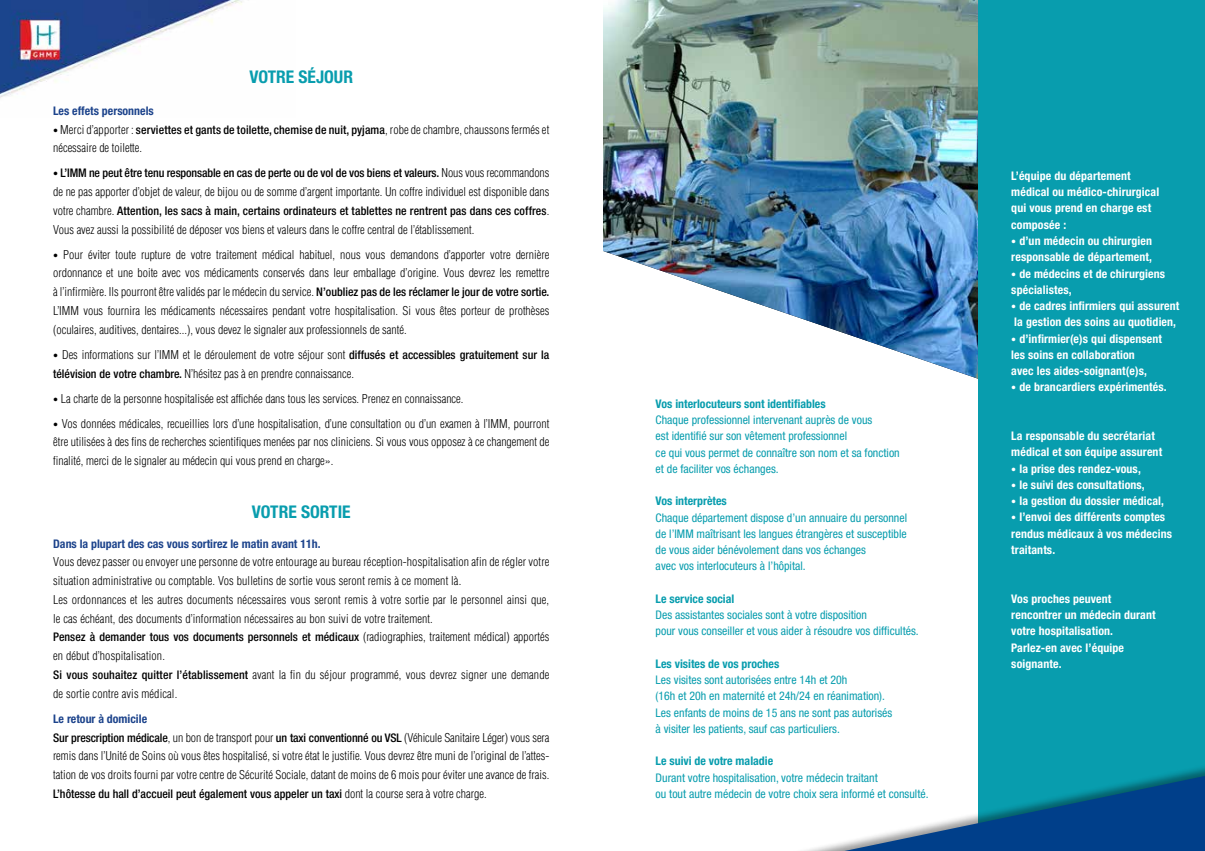
<style>
.page{position:relative;width:1205px;height:851px;background:#fff}
.page>*{position:absolute;margin:0;border:0;box-sizing:border-box;transform-origin:0 0}
.t1{font:700 condensed 17.5px "Helvetica Neue LT Std";color:#089dae}
.t2{font:300 condensed 11.88px/18.8px "Helvetica LT Std";color:#000}
.t3{font:condensed 11.88px/16.2px "Helvetica Neue LT Std";color:#089dae}
.t4{font:700 condensed 11.88px/16.2px "Helvetica Neue LT Std";letter-spacing:.01em;color:#fff}
.t5{font:500 condensed 11.88px "Helvetica Neue LT Std";color:#000}
.t6{font:700 condensed 11.88px "Helvetica Neue LT Std";color:#089dae}
.t7{font:700 condensed 11.88px "Helvetica Neue LT Std";color:#1d448c}
.s1{font-family:"Helvetica Neue LT Std";font-weight:500;font-size:10px}
.s2{font-family:"Helvetica Neue LT Std";font-weight:500}
.s3{font-size:10px}
.s4{font-family:"Helvetica LT Std";font-weight:300}
</style>
<div class="page">
<img style="left:0;top:0;width:242px;height:98px">
<img style="left:603px;top:0;width:375px;height:379px">
<div style="left:978px;top:0;width:227px;height:850px;background:#089dae"></div>
<div style="left:752px;top:761px;width:453px;height:89px;background:#000;opacity:.4"></div>
<svg style="left:844px;top:775px;width:361px;height:75px"></svg>
<h1 class="t1" style="left:249px;top:67px;width:105px">VOTRE SÉJOUR</h1>
<p class="t7" style="left:53px;top:103px;width:102px">Les effets personnels</p>
<p class="t2" style="left:53px;top:120px;width:498px"><span class="s1">•</span> Merci d’apporter : <span class="s2">serviettes et gants de toilette, chemise de nuit, pyjama</span>, robe de chambre, chaussons fermés et nécessaire de toilette.</p>
<p class="t5" style="left:53px;top:166px;width:498px"><span class="s3">•</span> L’IMM ne peut être tenu responsable en cas de perte ou de vol de vos biens et valeurs. <span class="s4">Nous vous recommandons</span></p>
<p class="t2" style="left:53px;top:182px;width:498px">de ne pas apporter d’objet de valeur, de bijou ou de somme d’argent importante. Un coffre individuel est disponible dans</p>
<p class="t5" style="left:53px;top:203px;width:498px"><span class="s4">votre chambre.</span> Attention, les sacs à main, certains ordinateurs et tablettes ne rentrent pas dans ces coffres<span class="s4">.</span></p>
<p class="t2" style="left:53px;top:220px;width:423px">Vous avez aussi la possibilité de déposer vos biens et valeurs dans le coffre central de l’établissement.</p>
<p class="t2" style="left:53px;top:245px;width:498px;text-align:justify"><span class="s1">•</span> Pour éviter toute rupture de votre traitement médical habituel, nous vous demandons d’apporter votre dernière ordonnance et une boite avec vos médicaments conservés dans leur emballage d’origine. Vous devrez les remettre à l’infirmière. Ils pourront être validés par le médecin du service. <span class="s2">N’oubliez pas de les réclamer le jour de votre sortie.<br></span>L’IMM vous fournira les médicaments nécessaires pendant votre hospitalisation. Si vous êtes porteur de prothèses (oculaires, auditives, dentaires...), vous devez le signaler aux professionnels de santé.</p>
<p class="t2" style="left:53px;top:345px;width:498px"><span class="s1">•</span> Des informations sur l’IMM et le déroulement de votre séjour sont <span class="s2">diffusés et accessibles gratuitement sur la télévision de votre chambre.</span> N’hésitez pas à en prendre connaissance.</p>
<p class="t2" style="left:53px;top:389px;width:412px"><span class="s1">•</span> La charte de la personne hospitalisée est affichée dans tous les services. Prenez en connaissance.</p>
<p class="t2" style="left:53px;top:414px;width:498px;text-align:justify"><span class="s1">•</span> Vos données médicales, recueillies lors d’une hospitalisation, d’une consultation ou d’un examen à l’IMM, pourront être utilisées à des fins de recherches scientifiques menées par nos cliniciens. Si vous vous opposez à ce changement de finalité, merci de le signaler au médecin qui vous prend en charge».</p>
<h1 class="t1" style="left:252px;top:500px;width:100px">VOTRE SORTIE</h1>
<p class="t7" style="left:53px;top:536px;width:269px">Dans la plupart des cas vous sortirez le matin avant 11h.</p>
<p class="t2" style="left:53px;top:552px;width:498px">Vous devez passer ou envoyer une personne de votre entourage au bureau réception-hospitalisation afin de régler votre situation administrative ou comptable. Vos bulletins de sortie vous seront remis à ce moment là.<br>Les ordonnances et les autres documents nécessaires vous seront remis à votre sortie par le personnel ainsi que, le cas échéant, des documents d’information nécessaires au bon suivi de votre traitement.</p>
<p class="t5" style="left:53px;top:630px;width:498px">Pensez à demander tous vos documents personnels et médicaux <span class="s4">(radiographies, traitement médical) apportés</span></p>
<p class="t2" style="left:53px;top:646px;width:498px">en début d’hospitalisation.<br><span class="s2">Si vous souhaitez quitter l’établissement</span> avant la fin du séjour programmé, vous devrez signer une demande de sortie contre avis médical.</p>
<p class="t7" style="left:53px;top:711px;width:96px">Le retour à domicile</p>
<p class="t2" style="left:53px;top:727px;width:498px;text-align:justify"><span class="s2">Sur prescription médicale</span>, un bon de transport pour <span class="s2">un taxi conventionné ou VSL</span> (Véhicule Sanitaire Léger) vous sera remis dans l’Unité de Soins où vous êtes hospitalisé, si votre état le justifie. Vous devrez être muni de l’original de l’attes&shy;tation de vos droits fourni par votre centre de Sécurité Sociale, datant de moins de 6 mois pour éviter une avance de frais.</p>
<p class="t5" style="left:53px;top:786px;width:435px">L’hôtesse du hall d’accueil peut également vous appeler un taxi <span class="s4">dont la course sera à votre charge.</span></p>
<p class="t6" style="left:656px;top:396px;width:171px">Vos interlocuteurs sont identifiables</p>
<p class="t3" style="left:656px;top:411px;width:246px">Chaque professionnel intervenant auprès de vous<br>est identifié sur son vêtement professionnel<br>ce qui vous permet de connaître son nom et sa fonction et de faciliter vos échanges.</p>
<p class="t6" style="left:656px;top:494px;width:73px">Vos interprètes</p>
<p class="t3" style="left:656px;top:509px;width:253px">Chaque département dispose d’un annuaire du personnel de l’IMM maîtrisant les langues étrangères et susceptible de vous aider bénévolement dans vos échanges<br>avec vos interlocuteurs à l’hôpital.</p>
<p class="t6" style="left:656px;top:591px;width:80px">Le service social</p>
<p class="t3" style="left:656px;top:606px;width:264px">Des assistantes sociales sont à votre disposition<br>pour vous conseiller et vous aider à résoudre vos difficultés.</p>
<p class="t6" style="left:656px;top:656px;width:125px">Les visites de vos proches</p>
<p class="t3" style="left:656px;top:671px;width:238px">Les visites sont autorisées entre 14h et 20h<br>(16h et 20h en maternité et 24h/24 en réanimation).<br>Les enfants de moins de 15 ans ne sont pas autorisés à visiter les patients, sauf cas particuliers.</p>
<p class="t6" style="left:656px;top:753px;width:119px">Le suivi de votre maladie</p>
<p class="t3" style="left:656px;top:769px;width:274px">Durant votre hospitalisation, votre médecin traitant<br>ou tout autre médecin de votre choix sera informé et consulté.</p>
<p class="t4" style="left:1011px;top:167px;width:149px">L’équipe du département médical ou médico-chirurgical qui vous prend en charge est composée :</p>
<p class="t4" style="left:1011px;top:232px;width:142px"><span class="s3">•</span> d’un médecin ou chirurgien responsable de département,</p>
<p class="t4" style="left:1011px;top:265px;width:155px"><span class="s3">•</span> de médecins et de chirurgiens spécialistes,</p>
<p class="t4" style="left:1011px;top:297px;width:169px"><span class="s3">•</span> de cadres infirmiers qui assurent la gestion des soins au quotidien,</p>
<p class="t4" style="left:1011px;top:330px;width:152px"><span class="s3">•</span> d’infirmier(e)s qui dispensent les soins en collaboration<br>avec les aides-soignant(e)s,</p>
<p class="t4" style="left:1011px;top:379px;width:157px"><span class="s3">•</span> de brancardiers expérimentés.</p>
<p class="t4" style="left:1011px;top:427px;width:152px">La responsable du secrétariat médical et son équipe assurent</p>
<p class="t4" style="left:1011px;top:460px;width:131px"><span class="s3">•</span> la prise des rendez-vous,</p>
<p class="t4" style="left:1011px;top:476px;width:135px"><span class="s3">•</span> le suivi des consultations,</p>
<p class="t4" style="left:1011px;top:492px;width:154px"><span class="s3">•</span> la gestion du dossier médical,</p>
<p class="t4" style="left:1011px;top:509px;width:162px"><span class="s3">•</span> l’envoi des différents comptes rendus médicaux à vos médecins traitants.</p>
<p class="t4" style="left:1011px;top:590px;width:146px">Vos proches peuvent rencontrer un médecin durant votre hospitalisation.<br>Parlez-en avec l’équipe soignante.</p>
</div>
